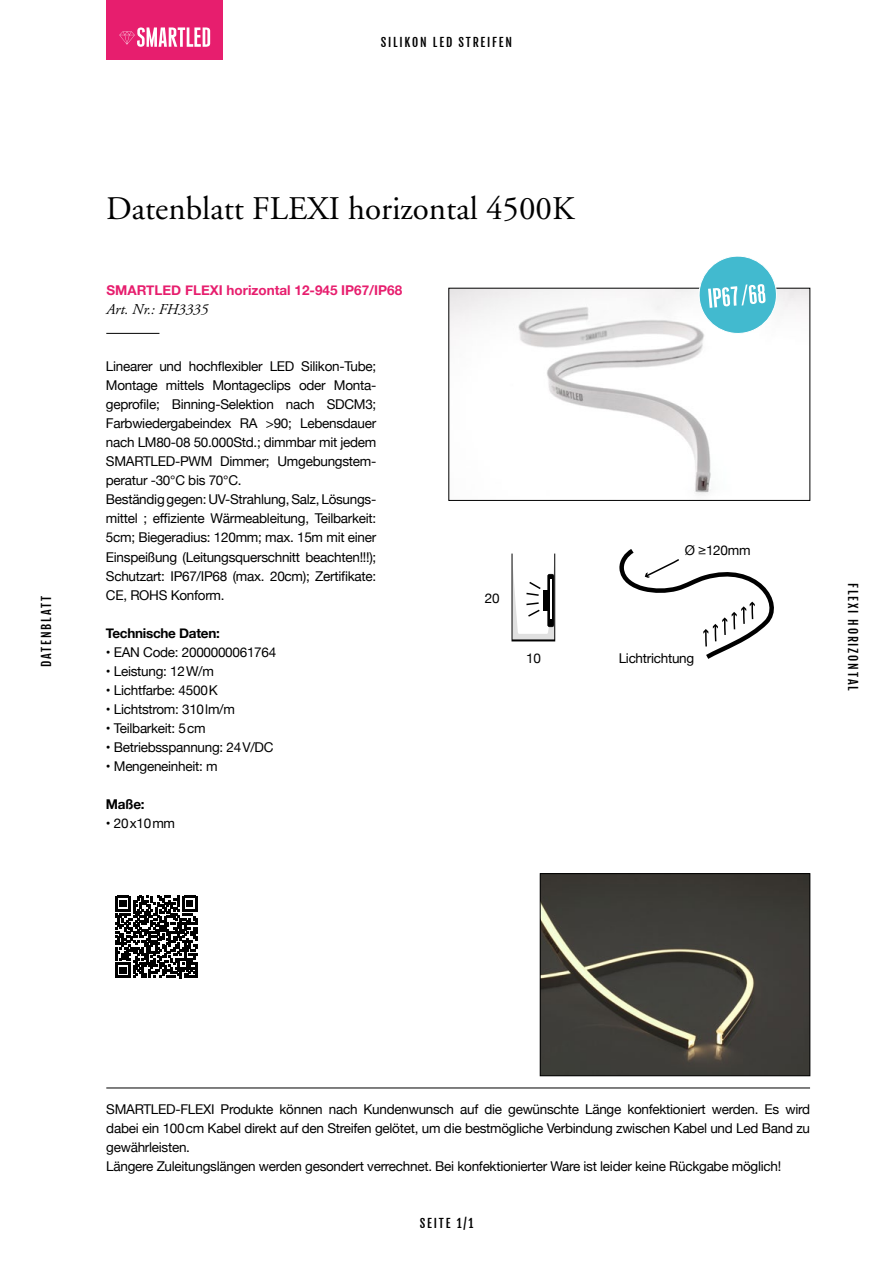
<style>
.page{position:relative;width:893px;height:1263px;background:#fff}
.page>*{position:absolute;margin:0;border:0;box-sizing:border-box;transform-origin:0 0}
.t1{font:33px "Adobe Garamond";color:#000}
.t2{font:italic 15px "Adobe Garamond";color:#000}
.t3{font:13.5px/19px "Helvetica Neue";letter-spacing:-.02em;color:#000}
.t4{font:700 13.5px "Helvetica Neue";color:#e71e6e}
.t5{font:700 13.5px "Helvetica Neue";letter-spacing:-.02em;color:#000}
.t6{font:12px "Fjalla One";letter-spacing:.15em;color:#000}
</style>
<div class="page">
<hr style="left:106px;top:333px;width:53px;height:1px;background:#000">
<div style="left:106px;top:0;width:117px;height:60px;background:#e71e6e"></div>
<svg style="left:119px;top:27px;width:91px;height:20px"></svg>
<svg style="left:115px;top:896px;width:82px;height:82px"></svg>
<hr style="left:106px;top:1088px;width:704px;height:1px;background:#000">
<img style="left:451px;top:290px;width:357px;height:205px">
<div style="left:449px;top:288px;width:361px;height:213px;border:1px solid #000"></div>
<svg style="left:696px;top:256px;width:83px;height:81px"></svg>
<svg style="left:619px;top:549px;width:155px;height:110px"></svg>
<svg style="left:511px;top:554px;width:44px;height:87px"></svg>
<hr style="left:550px;top:580px;width:1px;height:39px;background:#fff">
<img style="left:542px;top:875px;width:266px;height:199px">
<div style="left:540px;top:873px;width:270px;height:203px;border:1px solid #000"></div>
<p class="t6" style="left:381px;top:35px;width:133px">SILIKON LED STREIFEN</p>
<p class="t6" style="left:39px;top:667px;width:73px;rotate:-90deg">DATENBLATT</p>
<h1 class="t1" style="left:106px;top:190px;width:470px">Datenblatt FLEXI horizontal 4500K</h1>
<p class="t4" style="left:107px;top:279px;width:297px">SMARTLED FLEXI horizontal 12-945 IP67/IP68</p>
<p class="t2" style="left:107px;top:301px;width:103px">Art. Nr.: FH3335</p>
<p class="t3" style="left:106px;top:357px;width:272px">Linearer und hochflexibler LED Silikon-Tube; Montage mittels Montageclips oder Monta&shy;geprofile; Binning-Selektion nach SDCM3; Farbwiedergabeindex RA &gt;90; Lebensdauer nach LM80-08 50.000Std.; dimmbar mit jedem SMARTLED-PWM Dimmer; Umgebungstem&shy;peratur -30°C bis 70°C.<br>Beständig gegen: UV-Strahlung, Salz, Lösungs&shy;mittel ; effiziente Wärmeableitung, Teilbarkeit:<br>5cm; Biegeradius: 120mm; max. 15m mit einer Einspeißung (Leitungsquerschnitt beachten!!!); Schutzart: IP67/IP68 (max. 20cm); Zertifikate:<br>CE, ROHS Konform.</p>
<p class="t5" style="left:106px;top:622px;width:115px">Technische Daten:</p>
<p class="t3" style="left:106px;top:643px;width:172px">• EAN Code: 2000000061764</p>
<p class="t3" style="left:106px;top:662px;width:110px">• Leistung: 12W/m</p>
<p class="t3" style="left:106px;top:681px;width:114px">• Lichtfarbe: 4500K</p>
<p class="t3" style="left:106px;top:700px;width:131px">• Lichtstrom: 310lm/m</p>
<p class="t3" style="left:106px;top:719px;width:101px">• Teilbarkeit: 5cm</p>
<p class="t3" style="left:106px;top:738px;width:169px">• Betriebsspannung: 24V/DC</p>
<p class="t3" style="left:106px;top:757px;width:113px">• Mengeneinheit: m</p>
<p class="t5" style="left:106px;top:794px;width:40px">Maße:</p>
<p class="t3" style="left:106px;top:815px;width:71px">• 20x10mm</p>
<p class="t3" style="left:485px;top:590px;width:16px">20</p>
<p class="t3" style="left:526px;top:650px;width:16px">10</p>
<p class="t3" style="left:685px;top:542px;width:67px">Ø ≥120mm</p>
<p class="t3" style="left:619px;top:650px;width:77px">Lichtrichtung</p>
<p class="t6" style="left:860px;top:583px;width:109px;rotate:90deg">FLEXI HORIZONTAL</p>
<p class="t3" style="left:106px;top:1100px;width:705px">SMARTLED-FLEXI Produkte können nach Kundenwunsch auf die gewünschte Länge konfektioniert werden. Es wird dabei ein 100cm Kabel direkt auf den Streifen gelötet, um die bestmögliche Verbindung zwischen Kabel und Led Band zu gewährleisten.<br>Längere Zuleitungslängen werden gesondert verrechnet. Bei konfektionierter Ware ist leider keine Rückgabe möglich!</p>
<p class="t6" style="left:420px;top:1216px;width:55px">SEITE 1/1</p>
</div>
